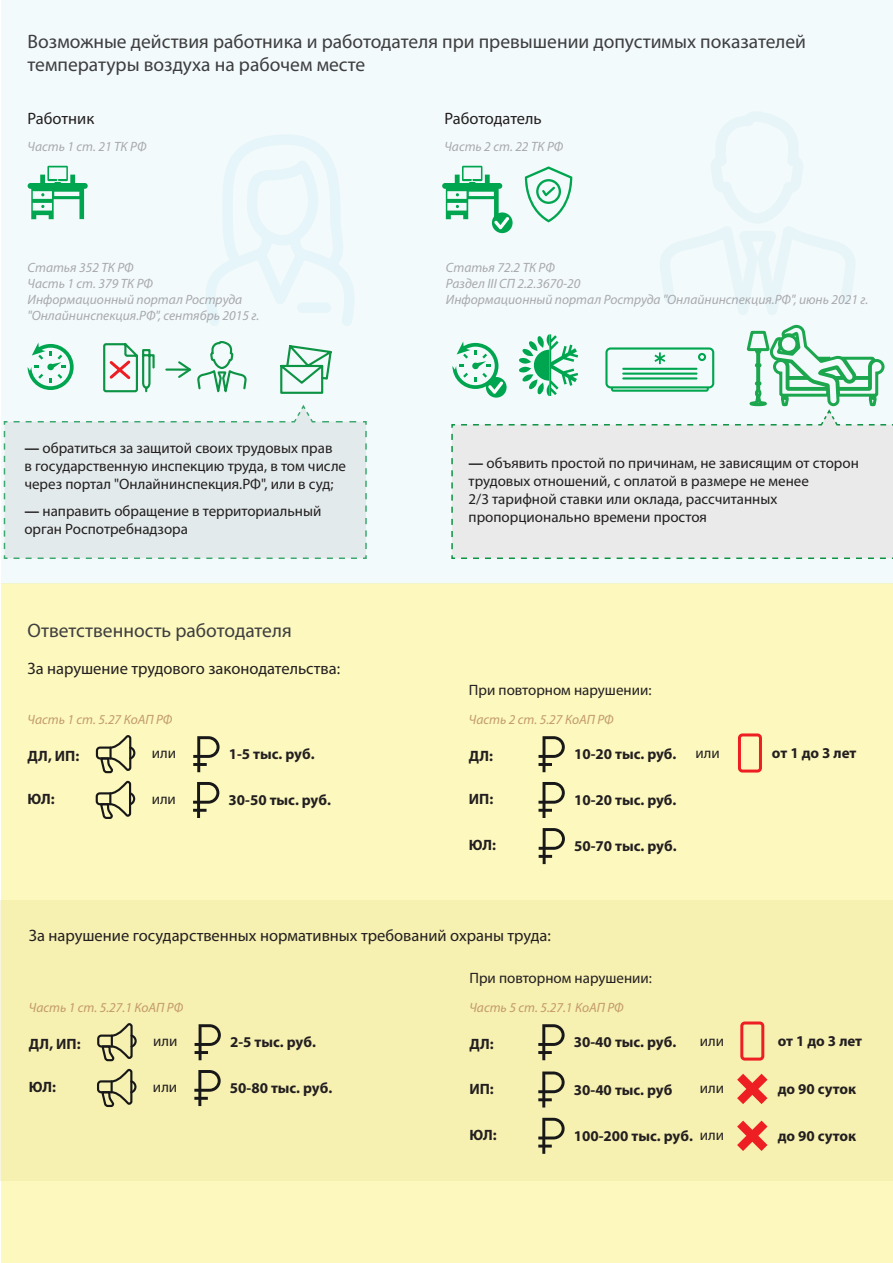
<style>
.page{position:relative;width:893px;height:1263px;background:#fff}
.page>*{position:absolute;margin:0;border:0;box-sizing:border-box;transform-origin:0 0}
.t1{font:600 19.5px/23.4px "Myriad Pro";color:#3e3e3f}
.t2{font:600 16.5px "Myriad Pro";color:#231f20}
.t3{font:15px/18px "Myriad Pro";color:#231f20}
.t4{font:700 15px "Myriad Pro";color:#231f20}
.t5{font:italic 13.5px/16.2px "Myriad Pro";color:#a8a9ad}
.t6{font:italic 13.5px "Myriad Pro";color:#c39a6b}
.s1{font-weight:700}
.s2{font-weight:400}
</style>
<div class="page">
<div style="left:2px;top:584px;width:891px;height:679px;background:#fcf8be"></div>
<div style="left:0;top:900px;width:893px;height:280px;background:#f6f0b1"></div>
<div style="left:2px;top:0;width:891px;height:584px;background:#f3fafc"></div>
<svg style="left:28px;top:166px;width:60px;height:53px"></svg>
<svg style="left:3px;top:341px;width:364px;height:218px"></svg>
<svg style="left:442px;top:112px;width:451px;height:447px"></svg>
<svg style="left:95px;top:735px;width:41px;height:39px"></svg>
<svg style="left:193px;top:736px;width:27px;height:36px"></svg>
<svg style="left:95px;top:780px;width:41px;height:39px"></svg>
<svg style="left:193px;top:782px;width:26px;height:36px"></svg>
<svg style="left:538px;top:736px;width:27px;height:36px"></svg>
<svg style="left:538px;top:782px;width:27px;height:36px"></svg>
<svg style="left:539px;top:828px;width:26px;height:36px"></svg>
<div style="left:738px;top:733px;width:24px;height:39px;border:3px solid #ee1f23;border-radius:3px"></div>
<svg style="left:97px;top:1023px;width:40px;height:39px"></svg>
<svg style="left:195px;top:1024px;width:26px;height:36px"></svg>
<svg style="left:97px;top:1068px;width:40px;height:39px"></svg>
<svg style="left:194px;top:1070px;width:27px;height:36px"></svg>
<svg style="left:538px;top:1024px;width:27px;height:36px"></svg>
<svg style="left:538px;top:1071px;width:27px;height:36px"></svg>
<svg style="left:538px;top:1118px;width:27px;height:36px"></svg>
<div style="left:740px;top:1021px;width:24px;height:39px;border:3px solid #ee1f23;border-radius:3px"></div>
<svg style="left:737px;top:1074px;width:30px;height:30px"></svg>
<svg style="left:737px;top:1120px;width:30px;height:31px"></svg>
<h1 class="t1" style="left:28px;top:29px;width:780px">Возможные действия работника и работодателя при превышении допустимых показателей температуры воздуха на рабочем месте</h1>
<p class="t2" style="left:28px;top:109px;width:68px">Работник</p>
<p class="t5" style="left:28px;top:138px;width:120px">Часть 1 ст. 21 ТК РФ</p>
<p class="t2" style="left:444px;top:109px;width:99px">Работодатель</p>
<p class="t5" style="left:444px;top:138px;width:120px">Часть 2 ст. 22 ТК РФ</p>
<p class="t5" style="left:28px;top:259px;width:233px">Статья 352 ТК РФ<br>Часть 1 ст. 379 ТК РФ<br>Информационный портал Роструда "Онлайнинспекция.РФ", сентябрь 2015 г.</p>
<p class="t5" style="left:446px;top:259px;width:424px">Статья 72.2 ТК РФ<br>Раздел III СП 2.2.3670-20<br>Информационный портал Роструда "Онлайнинспекция.РФ", июнь 2021 г.</p>
<p class="t3" style="left:24px;top:439px;width:323px"><span class="s1">—</span> обратиться за защитой своих трудовых прав<br>в государственную инспекцию труда, в том числе через портал "Онлайнинспекция.РФ", или в суд;</p>
<p class="t3" style="left:24px;top:502px;width:298px"><span class="s1">—</span> направить обращение в территориальный орган Роспотребнадзора</p>
<h1 class="t1" style="left:28px;top:619px;width:266px">Ответственность работодателя</h1>
<p class="t2" style="left:28px;top:658px;width:314px">За нарушение трудового законодательства:</p>
<p class="t3" style="left:469px;top:454px;width:392px"><span class="s1">—</span> объявить простой по причинам, не зависящим от сторон трудовых отношений, с оплатой в размере не менее<br>2/3 тарифной ставки или оклада, рассчитанных пропорционально времени простоя</p>
<p class="t3" style="left:469px;top:680px;width:184px">При повторном нарушении:</p>
<p class="t6" style="left:28px;top:711px;width:146px">Часть 1 ст. 5.27 КоАП РФ</p>
<p class="t6" style="left:469px;top:711px;width:146px">Часть 2 ст. 5.27 КоАП РФ</p>
<p class="t4" style="left:28px;top:746px;width:53px">ДЛ, ИП:</p>
<p class="t4" style="left:28px;top:789px;width:29px">ЮЛ:</p>
<p class="t3" style="left:152px;top:744px;width:26px">или</p>
<p class="t4" style="left:229px;top:744px;width:87px">1-5 тыс. руб.</p>
<p class="t3" style="left:152px;top:790px;width:26px">или</p>
<p class="t4" style="left:229px;top:790px;width:104px">30-50 тыс. руб.</p>
<p class="t4" style="left:469px;top:746px;width:26px">ДЛ:</p>
<p class="t4" style="left:574px;top:744px;width:104px">10-20 тыс. руб.</p>
<p class="t4" style="left:469px;top:789px;width:26px">ИП:</p>
<p class="t4" style="left:574px;top:790px;width:104px">10-20 тыс. руб.</p>
<p class="t4" style="left:469px;top:835px;width:29px">ЮЛ:</p>
<p class="t4" style="left:574px;top:836px;width:104px">50-70 тыс. руб.</p>
<p class="t3" style="left:695px;top:744px;width:26px">или</p>
<p class="t4" style="left:772px;top:743px;width:86px">от 1 до 3 лет</p>
<p class="t2" style="left:29px;top:925px;width:524px">За нарушение государственных нормативных требований охраны труда:</p>
<p class="t3" style="left:469px;top:968px;width:184px">При повторном нарушении:</p>
<p class="t6" style="left:29px;top:999px;width:156px">Часть 1 ст. 5.27.1 КоАП РФ</p>
<p class="t6" style="left:469px;top:999px;width:156px">Часть 5 ст. 5.27.1 КоАП РФ</p>
<p class="t3" style="left:153px;top:1032px;width:26px">или</p>
<p class="t4" style="left:230px;top:1032px;width:87px">2-5 тыс. руб.</p>
<p class="t4" style="left:29px;top:1034px;width:53px">ДЛ, ИП:</p>
<p class="t4" style="left:29px;top:1077px;width:29px">ЮЛ:</p>
<p class="t3" style="left:153px;top:1078px;width:26px">или</p>
<p class="t4" style="left:230px;top:1078px;width:104px">50-80 тыс. руб.</p>
<p class="t4" style="left:469px;top:1034px;width:26px">ДЛ:</p>
<p class="t4" style="left:574px;top:1032px;width:104px">30-40 тыс. руб.</p>
<p class="t4" style="left:469px;top:1079px;width:26px">ИП:</p>
<p class="t4" style="left:778px;top:1031px;width:86px">от 1 до 3 лет</p>
<p class="t3" style="left:700px;top:1032px;width:26px">или</p>
<p class="t3" style="left:700px;top:1079px;width:26px">или</p>
<p class="t4" style="left:574px;top:1080px;width:100px">30-40 тыс. руб</p>
<p class="t4" style="left:778px;top:1079px;width:80px">до 90 суток</p>
<p class="t4" style="left:469px;top:1125px;width:29px">ЮЛ:</p>
<p class="t4" style="left:574px;top:1126px;width:152px">100-200 тыс. руб. <span class="s2">или</span></p>
<p class="t4" style="left:778px;top:1126px;width:80px">до 90 суток</p>
</div>
